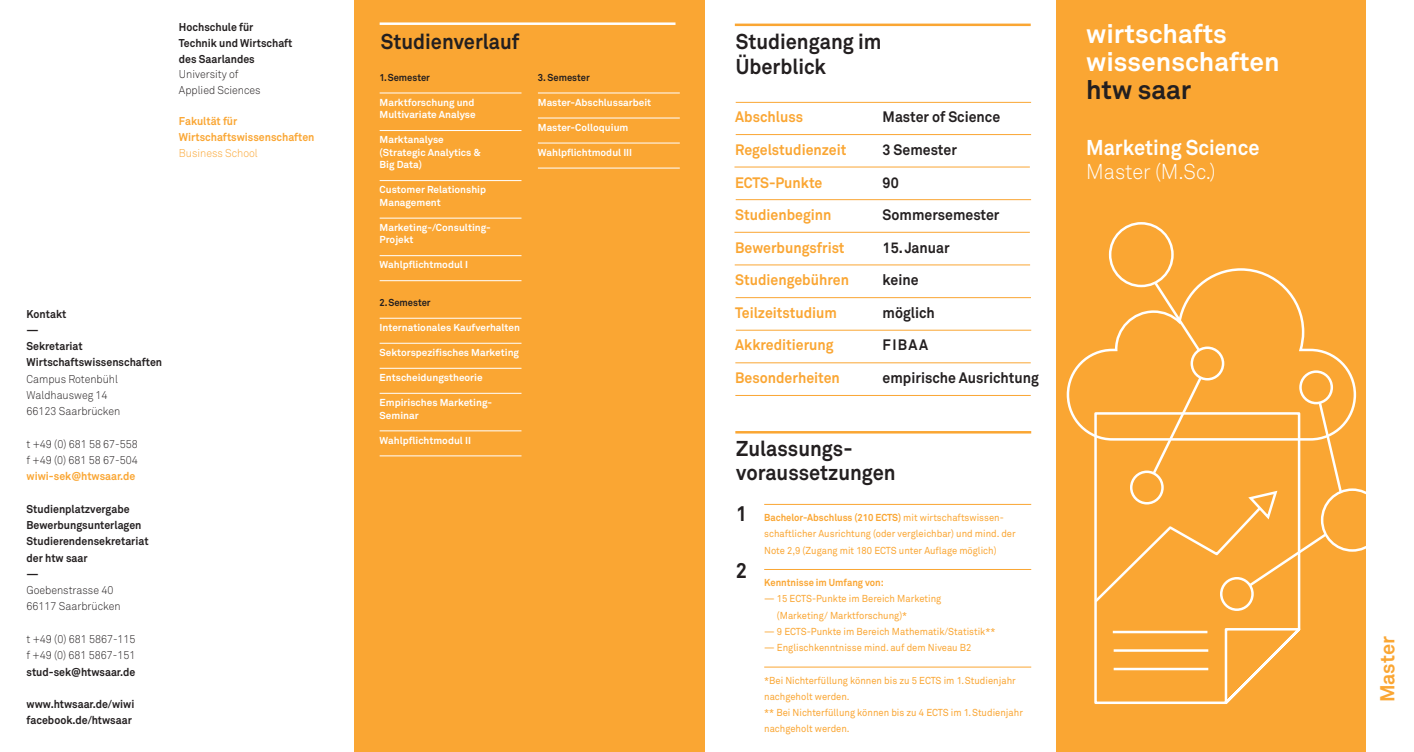
<style>
.page{position:relative;width:1414px;height:752px;background:#fff}
.page>*{position:absolute;margin:0;border:0;box-sizing:border-box;transform-origin:0 0}
.t1{font:700 26.25px/27.5px "Akkurat";color:#fff}
.t2{font:700 26.25px "Akkurat";color:#231f20}
.t3{font:700 21.25px/24.4px "Akkurat";color:#231f20;scale:.94 1}
.t4{font:700 21.25px "Akkurat";color:#fff;scale:.94 1}
.t5{font:300 21.25px "Akkurat";color:#fff;scale:.94 1}
.t6{font:700 20px "Akkurat";color:#faa633}
.t7{font:700 15px/32.5px "Akkurat";color:#faa633;scale:.94 1}
.t8{font:700 15px/32.5px "Akkurat";color:#231f20;scale:.94 1}
.t9{font:700 11.25px/16.2px "Akkurat";color:#231f20;scale:.94 1}
.t10{font:300 11.25px/16.2px "Akkurat";color:#231f20;scale:.94 1}
.t11{font:700 11.25px/15.6px "Akkurat";color:#faa633;scale:.94 1}
.t12{font:300 11.25px "Akkurat";color:#faa633;scale:.94 1}
.t13{font:10px/16.2px "Akkurat";color:#faa633;scale:.94 1}
.t14{font:700 10px/12.5px "Akkurat";color:#fff}
.t15{font:700 10px "Akkurat";color:#231f20;scale:.94 1}
.t16{font:700 10px "Akkurat";color:#faa633;scale:.94 1}
.s1{font-weight:700}
</style>
<div class="page">
<div style="left:1056px;top:0;width:310px;height:751px;background:#faa633"></div>
<div style="left:354px;top:0;width:351px;height:751px;background:#faa633"></div>
<hr style="left:736px;top:102px;width:295px;height:1px;background:#faa633">
<hr style="left:736px;top:134px;width:295px;height:1px;background:#faa633">
<hr style="left:734px;top:167px;width:296px;height:1px;background:#faa633">
<hr style="left:736px;top:199px;width:295px;height:1px;background:#faa633">
<hr style="left:734px;top:232px;width:296px;height:1px;background:#faa633">
<hr style="left:735px;top:264px;width:295px;height:1px;background:#faa633">
<hr style="left:735px;top:297px;width:296px;height:1px;background:#faa633">
<svg style="left:1094px;top:604px;width:207px;height:100px"></svg>
<svg style="left:1066px;top:353px;width:26px;height:83px"></svg>
<svg style="left:1221px;top:578px;width:31px;height:31px"></svg>
<div style="left:1220px;top:576px;width:34px;height:34px;border:2px solid #fff;border-radius:50%"></div>
<svg style="left:1092px;top:260px;width:274px;height:344px"></svg>
<div style="left:1192px;top:347px;width:31px;height:32px;background:#faa633;border-radius:50%"></div>
<div style="left:1190px;top:346px;width:34px;height:34px;border:2px solid #fff;border-radius:50%"></div>
<div style="left:1110px;top:223px;width:62px;height:63px;background:#faa633;border-radius:50%"></div>
<div style="left:1109px;top:222px;width:65px;height:65px;border:2px solid #fff;border-radius:50%"></div>
<div style="left:1131px;top:471px;width:31px;height:32px;background:#faa633;border-radius:50%"></div>
<div style="left:1130px;top:470px;width:34px;height:34px;border:2px solid #fff;border-radius:50%"></div>
<hr style="left:735px;top:24px;width:296px;height:2px;background:#faa633">
<hr style="left:735px;top:431px;width:296px;height:2px;background:#faa633">
<hr style="left:764px;top:504px;width:267px;height:1px;background:#faa633">
<hr style="left:764px;top:569px;width:267px;height:1px;background:#faa633">
<hr style="left:764px;top:666px;width:267px;height:1px;background:#faa633">
<hr style="left:380px;top:93px;width:141px;height:1px;background:#fff">
<hr style="left:380px;top:130px;width:141px;height:1px;background:#fff">
<hr style="left:380px;top:180px;width:141px;height:1px;background:#fff">
<hr style="left:380px;top:218px;width:141px;height:1px;background:#fff">
<hr style="left:380px;top:255px;width:141px;height:1px;background:#fff">
<hr style="left:380px;top:280px;width:141px;height:1px;background:#fff">
<hr style="left:380px;top:318px;width:141px;height:1px;background:#fff">
<hr style="left:380px;top:343px;width:141px;height:1px;background:#fff">
<hr style="left:380px;top:368px;width:141px;height:1px;background:#fff">
<hr style="left:380px;top:393px;width:141px;height:1px;background:#fff">
<hr style="left:380px;top:430px;width:141px;height:1px;background:#fff">
<hr style="left:380px;top:455px;width:141px;height:1px;background:#fff">
<hr style="left:538px;top:93px;width:142px;height:1px;background:#fff">
<hr style="left:538px;top:118px;width:142px;height:1px;background:#fff">
<hr style="left:538px;top:143px;width:142px;height:1px;background:#fff">
<hr style="left:538px;top:168px;width:142px;height:1px;background:#fff">
<hr style="left:380px;top:22px;width:295px;height:3px;background:#fff">
<hr style="left:736px;top:330px;width:295px;height:1px;background:#faa633">
<hr style="left:735px;top:362px;width:296px;height:1px;background:#faa633">
<hr style="left:735px;top:395px;width:296px;height:1px;background:#faa633">
<p class="t9" style="left:179px;top:19px;width:122px;line-height:15.6px">Hochschule für<br>Technik und Wirtschaft des Saarlandes</p>
<p class="t10" style="left:179px;top:66px;width:88px;line-height:15.6px">University of<br>Applied Sciences</p>
<p class="t11" style="left:179px;top:113px;width:146px">Fakultät für<br>Wirtschaftswissenschaften</p>
<p class="t12" style="left:179px;top:145px;width:85px">Business School</p>
<p class="t9" style="left:27px;top:305px;width:146px">Kontakt<br>—<br>Sekretariat<br>Wirtschaftswissenschaften</p>
<p class="t10" style="left:27px;top:370px;width:101px">Campus Rotenbühl<br>Waldhausweg 14<br>66123 Saarbrücken</p>
<p class="t10" style="left:27px;top:435px;width:120px">t +49 (0) 681 58 67-558 f +49 (0) 681 58 67-504</p>
<p class="t11" style="left:27px;top:468px;width:117px">wiwi-sek@htwsaar.de</p>
<p class="t9" style="left:27px;top:500px;width:131px">Studienplatzvergabe<br>Bewerbungsunterlagen<br>Studierendensekretariat der htw saar<br>—</p>
<p class="t10" style="left:27px;top:581px;width:102px">Goebenstrasse 40<br>66117 Saarbrücken</p>
<p class="t10" style="left:27px;top:630px;width:118px">t +49 (0) 681 5867-115 f +49 (0) 681 5867-151</p>
<p class="t9" style="left:27px;top:663px;width:117px">stud-sek@htwsaar.de</p>
<p class="t9" style="left:27px;top:695px;width:116px">www.htwsaar.de/wiwi facebook.de/htwsaar</p>
<h2 class="t3" style="left:381px;top:29px;width:149px">Studienverlauf</h2>
<p class="t15" style="left:380px;top:71px;width:55px">1.Semester</p>
<p class="t14" style="left:380px;top:96px;width:98px">Marktforschung und<br>Multivariate Analyse</p>
<p class="t14" style="left:380px;top:133px;width:103px">Marktanalyse (Strategic Analytics &amp;<br>Big Data)</p>
<p class="t14" style="left:380px;top:183px;width:108px">Customer Relationship<br>Management</p>
<p class="t14" style="left:380px;top:221px;width:113px">Marketing-/Consulting-<br>Projekt</p>
<p class="t14" style="left:380px;top:258px;width:90px">Wahlpflichtmodul I</p>
<p class="t15" style="left:380px;top:296px;width:56px">2.Semester</p>
<p class="t14" style="left:380px;top:321px;width:142px">Internationales Kaufverhalten</p>
<p class="t14" style="left:380px;top:346px;width:141px">Sektorspezifisches Marketing</p>
<p class="t14" style="left:380px;top:371px;width:105px">Entscheidungstheorie</p>
<p class="t14" style="left:380px;top:396px;width:114px">Empirisches Marketing-<br>Seminar</p>
<p class="t14" style="left:380px;top:433px;width:93px">Wahlpflichtmodul II</p>
<p class="t15" style="left:538px;top:71px;width:57px">3. Semester</p>
<p class="t14" style="left:538px;top:96px;width:115px">Master-Abschlussarbeit</p>
<p class="t14" style="left:538px;top:121px;width:92px">Master-Colloquium</p>
<p class="t14" style="left:538px;top:146px;width:96px">Wahlpflichtmodul III</p>
<h2 class="t3" style="left:736px;top:29px;width:156px">Studiengang im<br>Überblick</h2>
<h3 class="t7" style="left:735px;top:101px;width:123px">Abschluss<br>Regelstudienzeit<br>ECTS-Punkte<br>Studienbeginn<br>Bewerbungsfrist<br>Studiengebühren<br>Teilzeitstudium<br>Akkreditierung<br>Besonderheiten</h3>
<h3 class="t8" style="left:882px;top:101px;width:127px">Master of Science<br>3 Semester<br>90<br>Sommersemester</h3>
<h3 class="t8" style="left:882px;top:231px;width:168px">15. Januar<br>keine<br>möglich<br>FIBAA<br>empirische Ausrichtung</h3>
<h2 class="t3" style="left:736px;top:435px;width:171px">Zulassungs&shy;voraussetzungen</h2>
<p class="t13" style="left:764px;top:509px;width:269px"><span class="s1">Bachelor-Abschluss (210 ECTS)</span> mit wirtschaftswissen&shy;schaftlicher Ausrichtung (oder vergleichbar) und mind. der<br>Note 2,9 (Zugang mit 180 ECTS unter Auflage möglich)</p>
<p class="t16" style="left:764px;top:576px;width:129px">Kenntnisse im Umfang von:</p>
<p class="t13" style="left:777px;top:590px;width:176px;text-indent:-13px">— 15 ECTS-Punkte im Bereich Marketing (Marketing/ Marktforschung)*</p>
<p class="t13" style="left:764px;top:622px;width:247px">— 9 ECTS-Punkte im Bereich Mathematik/Statistik**</p>
<p class="t13" style="left:764px;top:639px;width:222px">— Englischkenntnisse mind. auf dem Niveau B2</p>
<p class="t13" style="left:764px;top:671px;width:277px">*Bei Nichterfüllung können bis zu 5 ECTS im 1.Studienjahr nachgeholt werden.<br>** Bei Nichterfüllung können bis zu 4 ECTS im 1.Studienjahr nachgeholt werden.</p>
<h2 class="t3" style="left:736px;top:500px;width:14px">1</h2>
<h2 class="t3" style="left:736px;top:557px;width:14px">2</h2>
<h1 class="t1" style="left:1086px;top:20px;width:195px">wirtschafts wissenschaften</h1>
<h1 class="t2" style="left:1086px;top:73px;width:107px">htw saar</h1>
<h2 class="t4" style="left:1086px;top:134px;width:186px">Marketing Science</h2>
<h2 class="t5" style="left:1086px;top:158px;width:139px">Master (M.Sc.)</h2>
<h3 class="t6" style="left:1375px;top:702px;width:67px;rotate:-90deg">Master</h3>
</div>
